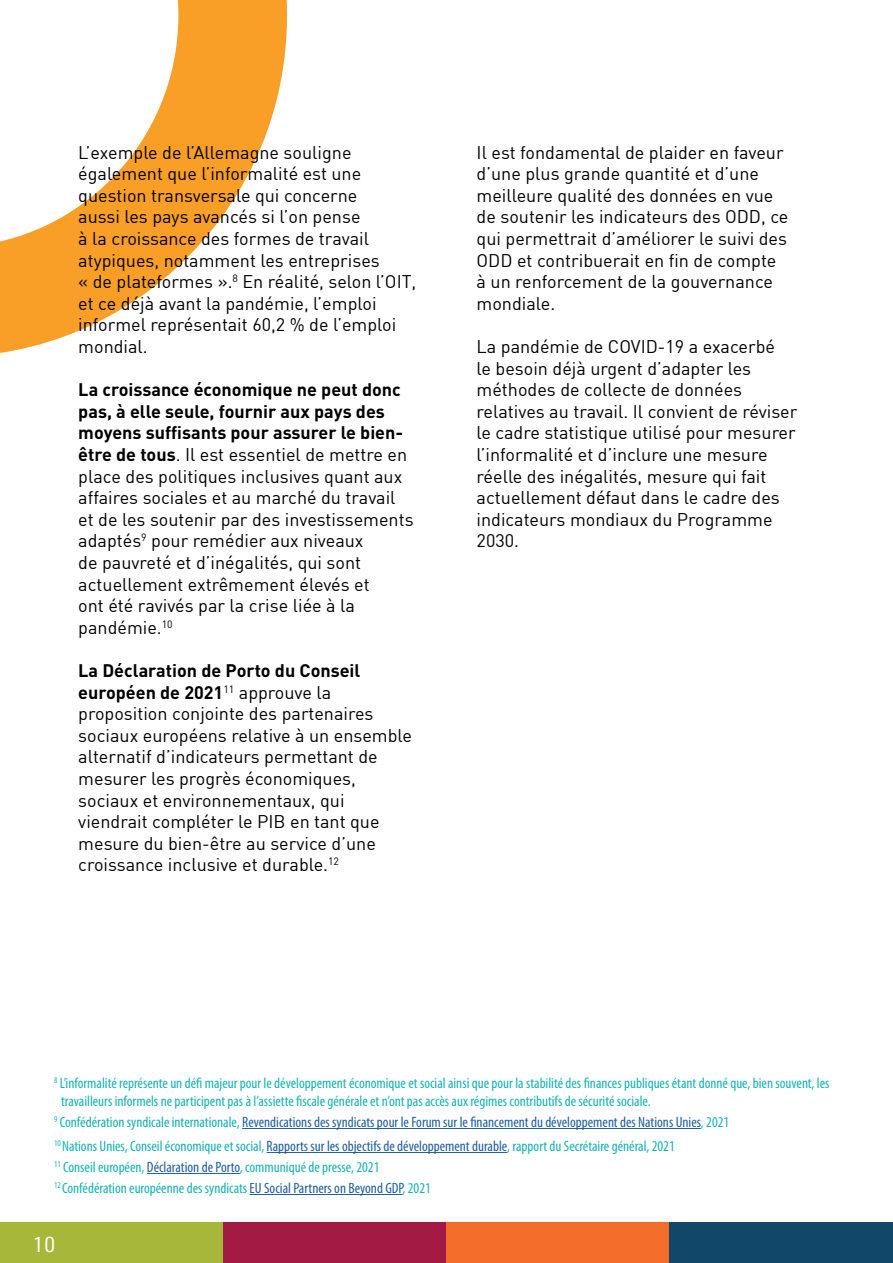
<style>
.page{position:relative;width:893px;height:1263px;background:#fff}
.page>*{position:absolute;margin:0;border:0;box-sizing:border-box;transform-origin:0 0}
.t1{font:21px "URWDINW05";color:#fff}
.t2{font:18px/21.6px "DIN";color:#000}
.t3{font:condensed 15px/18px "Myriad Pro";color:#16b3b1}
.t4{font:condensed 15px "Myriad Pro";color:#215e9e}
.s1{font-weight:700}
.s2{color:#16b3b1}
.s3{color:#215e9e}
</style>
<div class="page">
<div style="left:0;top:1222px;width:223px;height:41px;background:#a7b739"></div>
<div style="left:223px;top:1222px;width:223px;height:41px;background:#a31a44"></div>
<div style="left:446px;top:1222px;width:224px;height:41px;background:#f36c29"></div>
<div style="left:670px;top:1222px;width:223px;height:41px;background:#11486a"></div>
<hr style="left:242px;top:1128px;width:459px;height:1px;background:#215e9e">
<hr style="left:267px;top:1152px;width:240px;height:1px;background:#215e9e">
<hr style="left:147px;top:1173px;width:93px;height:1px;background:#215e9e">
<hr style="left:250px;top:1194px;width:153px;height:1px;background:#215e9e">
<svg style="left:0;top:0;width:287px;height:353px"></svg>
<p class="t2" style="left:78px;top:141px;width:340px">L’exemple de l’Allemagne souligne également que l’informalité est une question transversale qui concerne<br>aussi les pays avancés si l’on pense<br>à la croissance des formes de travail atypiques, notamment les entreprises<br>« de plateformes ».<sup>8</sup> En réalité, selon l’OIT, et ce déjà avant la pandémie, l’emploi informel représentait 60,2 % de l’emploi mondial.</p>
<p class="t2" style="left:78px;top:379px;width:337px"><span class="s1">La croissance économique ne peut donc pas, à elle seule, fournir aux pays des moyens suffisants pour assurer le bien&shy;être de tous</span>. Il est essentiel de mettre en place des politiques inclusives quant aux affaires sociales et au marché du travail et de les soutenir par des investissements adaptés<sup>9</sup> pour remédier aux niveaux<br>de pauvreté et d’inégalités, qui sont actuellement extrêmement élevés et<br>ont été ravivés par la crise liée à la pandémie.<sup>10</sup></p>
<p class="t2" style="left:78px;top:659px;width:335px"><span class="s1">La Déclaration de Porto du Conseil européen de 2021</span><sup>11</sup> approuve la proposition conjointe des partenaires sociaux européens relative à un ensemble alternatif d’indicateurs permettant de mesurer les progrès économiques, sociaux et environnementaux, qui viendrait compléter le PIB en tant que mesure du bien-être au service d’une croissance inclusive et durable.<sup>12</sup></p>
<p class="t2" style="left:477px;top:141px;width:313px">Il est fondamental de plaider en faveur d’une plus grande quantité et d’une meilleure qualité des données en vue de soutenir les indicateurs des ODD, ce qui permettrait d’améliorer le suivi des ODD et contribuerait en fin de compte à un renforcement de la gouvernance mondiale.</p>
<p class="t2" style="left:477px;top:335px;width:322px">La pandémie de COVID-19 a exacerbé<br>le besoin déjà urgent d’adapter les méthodes de collecte de données relatives au travail. Il convient de réviser le cadre statistique utilisé pour mesurer l’informalité et d’inclure une mesure réelle des inégalités, mesure qui fait actuellement défaut dans le cadre des indicateurs mondiaux du Programme 2030.</p>
<p class="t3" style="left:61px;top:1074px;width:770px;text-indent:-7px"><sup>8</sup> L’informalité représente un défi majeur pour le développement économique et social ainsi que pour la stabilité des finances publiques étant donné que, bien souvent, les travailleurs informels ne participent pas à l’assiette fiscale générale et n’ont pas accès aux régimes contributifs de sécurité sociale.</p>
<p class="t4" style="left:54px;top:1113px;width:677px"><sup>9</sup> <span class="s2">Confédération syndicale internationale,</span> Revendications des syndicats pour le Forum sur le financement du développement des Nations Unies<span class="s2">, 2021</span></p>
<p class="t3" style="left:54px;top:1137px;width:622px"><sup>10</sup> Nations Unies, Conseil économique et social, <span class="s3">Rapports sur les objectifs de développement durable</span>, rapport du Secrétaire général, 2021</p>
<p class="t3" style="left:54px;top:1158px;width:327px"><sup>11</sup> Conseil européen, <span class="s3">Déclaration de Porto</span>, communiqué de presse, 2021</p>
<p class="t3" style="left:54px;top:1179px;width:378px"><sup>12</sup> Confédération européenne des syndicats <span class="s3">EU Social Partners on Beyond GDP</span>, 2021</p>
<p class="t1" style="left:33px;top:1231px;width:24px">10</p>
</div>
